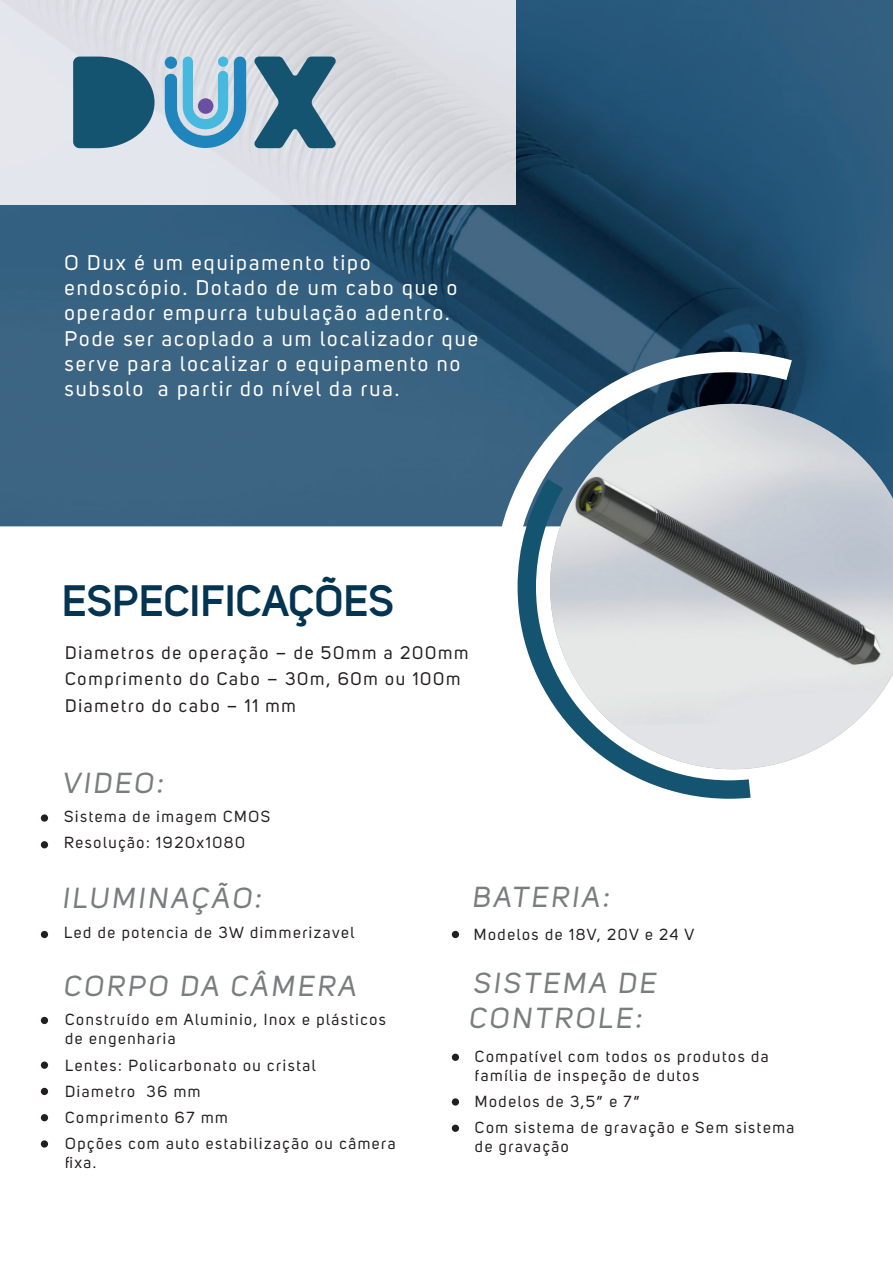
<style>
.page{position:relative;width:893px;height:1263px;background:#fff}
.page>*{position:absolute;margin:0;border:0;box-sizing:border-box;transform-origin:0 0}
.t1{font:600 43.35px "Uni Sans";color:#033451}
.t2{font:28.65px/34.3px "Uni Sans";color:#7a7d7e}
.t3{font:21px/25.2px "Uni Sans";letter-spacing:.1em;color:#fff}
.t4{font:18px/26.1px "Uni Sans";letter-spacing:.1em;color:#231f20}
.t5{font:15.9px/26.2px "Uni Sans";letter-spacing:.1em;color:#231f20}
</style>
<div class="page">
<img style="left:0;top:0;width:893px;height:527px">
<div style="left:41px;top:1017px;width:7px;height:7px;background:#231f20;border-radius:50%"></div>
<div style="left:41px;top:931px;width:7px;height:7px;background:#231f20;border-radius:50%"></div>
<div style="left:452px;top:931px;width:7px;height:7px;background:#231f20;border-radius:50%"></div>
<div style="left:41px;top:841px;width:7px;height:7px;background:#231f20;border-radius:50%"></div>
<div style="left:41px;top:814px;width:7px;height:8px;background:#231f20;border-radius:50%"></div>
<div style="left:41px;top:1061px;width:7px;height:8px;background:#231f20;border-radius:50%"></div>
<div style="left:41px;top:1088px;width:7px;height:7px;background:#231f20;border-radius:50%"></div>
<div style="left:452px;top:1054px;width:7px;height:7px;background:#231f20;border-radius:50%"></div>
<div style="left:452px;top:1098px;width:7px;height:7px;background:#231f20;border-radius:50%"></div>
<div style="left:452px;top:1124px;width:7px;height:8px;background:#231f20;border-radius:50%"></div>
<div style="left:41px;top:1114px;width:7px;height:7px;background:#231f20;border-radius:50%"></div>
<div style="left:41px;top:1140px;width:7px;height:7px;background:#231f20;border-radius:50%"></div>
<svg style="left:792px;top:384px;width:101px;height:20px;background:#205174"></svg>
<img style="left:751px;top:404px;width:142px;height:365px">
<svg style="left:494px;top:352px;width:298px;height:242px"></svg>
<svg style="left:518px;top:479px;width:233px;height:320px"></svg>
<img style="left:0;top:0;width:515px;height:204px">
<svg style="left:73px;top:57px;width:82px;height:91px;background:#346983"></svg>
<svg style="left:165px;top:57px;width:81px;height:91px;background:#7db5d4"></svg>
<svg style="left:253px;top:57px;width:84px;height:91px;background:#5e869a"></svg>
<h3 class="t3" style="left:64px;top:250px;width:415px">O Dux é um equipamento tipo endoscópio. Dotado de um cabo que o operador empurra tubulação adentro.<br>Pode ser acoplado a um localizador que serve para localizar o equipamento no subsolo a partir do nível da rua.</h3>
<h1 class="t1" style="left:62px;top:576px;width:333px">ESPECIFICAÇÕES</h1>
<p class="t4" style="left:65px;top:640px;width:405px">Diametros de operação – de 50mm a 200mm<br>Comprimento do Cabo – 30m, 60m ou 100m<br>Diametro do cabo – 11 mm</p>
<h2 class="t2" style="left:62px;top:767px;width:107px">VIDEO:</h2>
<p class="t5" style="left:64px;top:804px;width:207px">Sistema de imagem CMOS<br>Resolução: 1920x1080</p>
<h2 class="t2" style="left:62px;top:881px;width:205px">ILUMINAÇÃO:</h2>
<p class="t5" style="left:64px;top:920px;width:292px">Led de potencia de 3W dimmerizavel</p>
<h2 class="t2" style="left:63px;top:970px;width:298px">CORPO DA CÂMERA</h2>
<p class="t5" style="left:65px;top:1010px;width:322px;line-height:19px">Construído em Aluminio, Inox e plásticos de engenharia</p>
<p class="t5" style="left:65px;top:1052px;width:332px">Lentes: Policarbonato ou cristal<br>Diametro 36 mm<br>Comprimento 67 mm<br>Opções com auto estabilização ou câmera</p>
<p class="t5" style="left:65px;top:1150px;width:33px">fixa.</p>
<h2 class="t2" style="left:472px;top:880px;width:143px">BATERIA:</h2>
<p class="t5" style="left:474px;top:922px;width:222px">Modelos de 18V, 20V e 24 V</p>
<h2 class="t2" style="left:469px;top:967px;width:193px">SISTEMA DE<br>CONTROLE:</h2>
<p class="t5" style="left:475px;top:1047px;width:295px;line-height:19px">Compatível com todos os produtos da família de inspeção de dutos</p>
<p class="t5" style="left:475px;top:1088px;width:321px">Modelos de 3,5” e 7”<br>Com sistema de gravação e Sem sistema</p>
<p class="t5" style="left:475px;top:1134px;width:95px">de gravação</p>
</div>
